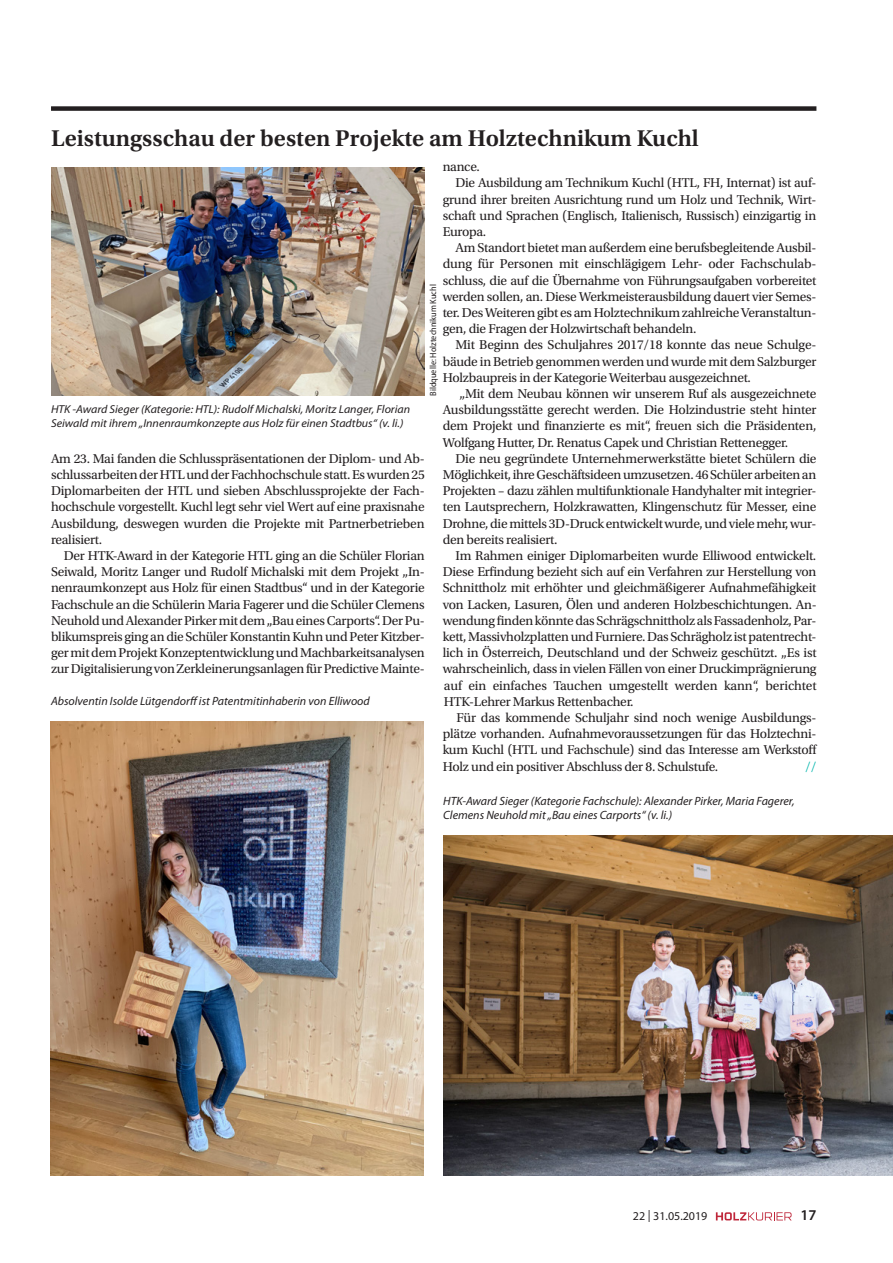
<style>
.page{position:relative;width:893px;height:1263px;background:#fff}
.page>*{position:absolute;margin:0;border:0;box-sizing:border-box;transform-origin:0 0}
.t1{font:600 24px "Utopia Std";color:#231f20}
.t2{font:600 15px "Myriad Pro";color:#231f20}
.t3{font:13.5px/16.2px "Utopia Std";letter-spacing:-.02em;color:#231f20;text-align:justify}
.t4{font:13.5px "Utopia Std";color:#00b5ac}
.t5{font:italic 12px/14.4px "Myriad Pro";color:#231f20}
.t6{font:12px "Myriad Pro";color:#231f20}
.t7{font:italic 11.4px/13.8px "Myriad Pro";color:#231f20;scale:1.05 1}
.t8{font:semi-condensed 9px "Myriad Pro";color:#231f20}
</style>
<div class="page">
<img style="left:443px;top:835px;width:450px;height:340px">
<img style="left:50px;top:722px;width:374px;height:453px">
<div style="left:51px;top:106px;width:765px;height:5px;background:#231f20"></div>
<img style="left:51px;top:168px;width:373px;height:228px">
<svg style="left:716px;top:1212px;width:76px;height:8px"></svg>
<h1 class="t1" style="left:51px;top:124px;width:649px">Leistungsschau der besten Projekte am Holztechnikum Kuchl</h1>
<p class="t3" style="left:443px;top:159px;width:39px">nance.</p>
<p class="t3" style="left:455px;top:175px;width:362px">Die Ausbildung am Technikum Kuchl (HTL, FH, Internat) ist auf-</p>
<p class="t3" style="left:443px;top:191px;width:375px">grund ihrer breiten Ausrichtung rund um Holz und Technik, Wirt-</p>
<p class="t3" style="left:443px;top:207px;width:375px">schaft und Sprachen (Englisch, Italienisch, Russisch) einzigartig in</p>
<p class="t3" style="left:443px;top:224px;width:45px">Europa.</p>
<p class="t3" style="left:455px;top:240px;width:362px">Am Standort bietet man außerdem eine berufsbegleitende Ausbil-</p>
<p class="t3" style="left:443px;top:256px;width:375px">dung für Personen mit einschlägigem Lehr- oder Fachschulab-</p>
<p class="t3" style="left:443px;top:272px;width:375px">schluss, die auf die Übernahme von Führungsaufgaben vorbereitet</p>
<p class="t3" style="left:443px;top:288px;width:375px">werden sollen, an. Diese Werkmeisterausbildung dauert vier Semes-</p>
<p class="t3" style="left:443px;top:305px;width:375px">ter. Des Weiteren gibt es am Holztechnikum zahlreiche Veranstaltun-</p>
<p class="t3" style="left:443px;top:321px;width:255px">gen, die Fragen der Holzwirtschaft behandeln.</p>
<p class="t3" style="left:455px;top:337px;width:362px">Mit Beginn des Schuljahres 2017/18 konnte das neue Schulge-</p>
<p class="t3" style="left:443px;top:353px;width:375px">bäude in Betrieb genommen werden und wurde mit dem Salzburger</p>
<p class="t3" style="left:443px;top:369px;width:310px">Holzbaupreis in der Kategorie Weiterbau ausgezeichnet.</p>
<p class="t3" style="left:459px;top:386px;width:358px">„Mit dem Neubau können wir unserem Ruf als ausgezeichnete</p>
<p class="t3" style="left:443px;top:402px;width:375px">Ausbildungsstätte gerecht werden. Die Holzindustrie steht hinter</p>
<p class="t3" style="left:443px;top:418px;width:375px">dem Projekt und finanzierte es mit“, freuen sich die Präsidenten,</p>
<p class="t3" style="left:443px;top:434px;width:347px">Wolfgang Hutter, Dr. Renatus Capek und Christian Rettenegger.</p>
<p class="t3" style="left:455px;top:450px;width:363px">Die neu gegründete Unternehmerwerkstätte bietet Schülern die</p>
<p class="t3" style="left:443px;top:467px;width:375px">Möglichkeit, ihre Geschäftsideen umzusetzen. 46 Schüler arbeiten an</p>
<p class="t3" style="left:443px;top:483px;width:375px">Projekten – dazu zählen multifunktionale Handyhalter mit integrier-</p>
<p class="t3" style="left:443px;top:499px;width:375px">ten Lautsprechern, Holzkrawatten, Klingenschutz für Messer, eine</p>
<p class="t3" style="left:443px;top:515px;width:375px">Drohne, die mittels 3D-Druck entwickelt wurde, und viele mehr, wur-</p>
<p class="t3" style="left:443px;top:531px;width:116px">den bereits realisiert.</p>
<p class="t3" style="left:455px;top:548px;width:362px">Im Rahmen einiger Diplomarbeiten wurde Elliwood entwickelt.</p>
<p class="t3" style="left:443px;top:564px;width:375px">Diese Erfindung bezieht sich auf ein Verfahren zur Herstellung von</p>
<p class="t3" style="left:443px;top:580px;width:375px">Schnittholz mit erhöhter und gleichmäßigerer Aufnahmefähigkeit</p>
<p class="t3" style="left:443px;top:596px;width:375px">von Lacken, Lasuren, Ölen und anderen Holzbeschichtungen. An-</p>
<p class="t3" style="left:443px;top:612px;width:375px">wendung finden könnte das Schrägschnittholz als Fassadenholz, Par-</p>
<p class="t3" style="left:443px;top:629px;width:375px">kett, Massivholzplatten und Furniere. Das Schrägholz ist patentrecht-</p>
<p class="t3" style="left:443px;top:645px;width:375px">lich in Österreich, Deutschland und der Schweiz geschützt. „Es ist</p>
<p class="t3" style="left:443px;top:661px;width:375px">wahrscheinlich, dass in vielen Fällen von einer Druckimprägnierung</p>
<p class="t3" style="left:444px;top:677px;width:374px">auf ein einfaches Tauchen umgestellt werden kann“, berichtet</p>
<p class="t3" style="left:444px;top:693px;width:191px">HTK-Lehrer Markus Rettenbacher.</p>
<p class="t3" style="left:457px;top:710px;width:361px">Für das kommende Schuljahr sind noch wenige Ausbildungs-</p>
<p class="t3" style="left:443px;top:726px;width:375px">plätze vorhanden. Aufnahmevoraussetzungen für das Holztechni-</p>
<p class="t3" style="left:443px;top:742px;width:376px">kum Kuchl (HTL und Fachschule) sind das Interesse am Werkstoff</p>
<p class="t3" style="left:443px;top:758px;width:277px">Holz und ein positiver Abschluss der 8. Schulstufe.</p>
<p class="t4" style="left:805px;top:759px;width:13px">//</p>
<p class="t8" style="left:428px;top:396px;width:113px;rotate:-90deg">Bildquelle: Holztechnikum Kuchl</p>
<p class="t7" style="left:51px;top:402px;width:344px">HTK -Award Sieger (Kategorie: HTL): Rudolf Michalski, Moritz Langer, Florian<br>Seiwald mit ihrem „Innenraumkonzepte aus Holz für einen Stadtbus“ (v. li.)</p>
<p class="t3" style="left:51px;top:450px;width:375px">Am 23. Mai fanden die Schlusspräsentationen der Diplom- und Ab&shy;schlussarbeiten der HTL und der Fachhochschule statt. Es wurden 25<br>Diplomarbeiten der HTL und sieben Abschlussprojekte der Fach&shy;hochschule vorgestellt. Kuchl legt sehr viel Wert auf eine praxisnahe Ausbildung, deswegen wurden die Projekte mit Partnerbetrieben realisiert.</p>
<p class="t3" style="left:51px;top:548px;width:375px;text-indent:13px">Der HTK-Award in der Kategorie HTL ging an die Schüler Florian Seiwald, Moritz Langer und Rudolf Michalski mit dem Projekt „In&shy;nenraumkonzept aus Holz für einen Stadtbus“ und in der Kategorie Fachschule an die Schülerin Maria Fagerer und die Schüler Clemens Neuhold und Alexander Pirker mit dem „Bau eines Carports“. Der Pu&shy;blikumspreis ging an die Schüler Konstantin Kuhn und Peter Kitzber&shy;ger mit dem Projekt Konzeptentwicklung und Machbarkeitsanalysen zur Digitalisierung von Zerkleinerungsanlagen für Predictive Mainte-</p>
<p class="t5" style="left:51px;top:694px;width:320px">Absolventin Isolde Lütgendorff ist Patentmitinhaberin von Elliwood</p>
<p class="t5" style="left:443px;top:793px;width:353px">HTK-Award Sieger (Kategorie Fachschule): Alexander Pirker, Maria Fagerer,<br>Clemens Neuhold mit „Bau eines Carports“ (v. li.)</p>
<p class="t6" style="left:633px;top:1209px;width:76px">22 | 31.05.2019</p>
<p class="t2" style="left:800px;top:1206px;width:18px">17</p>
</div>
